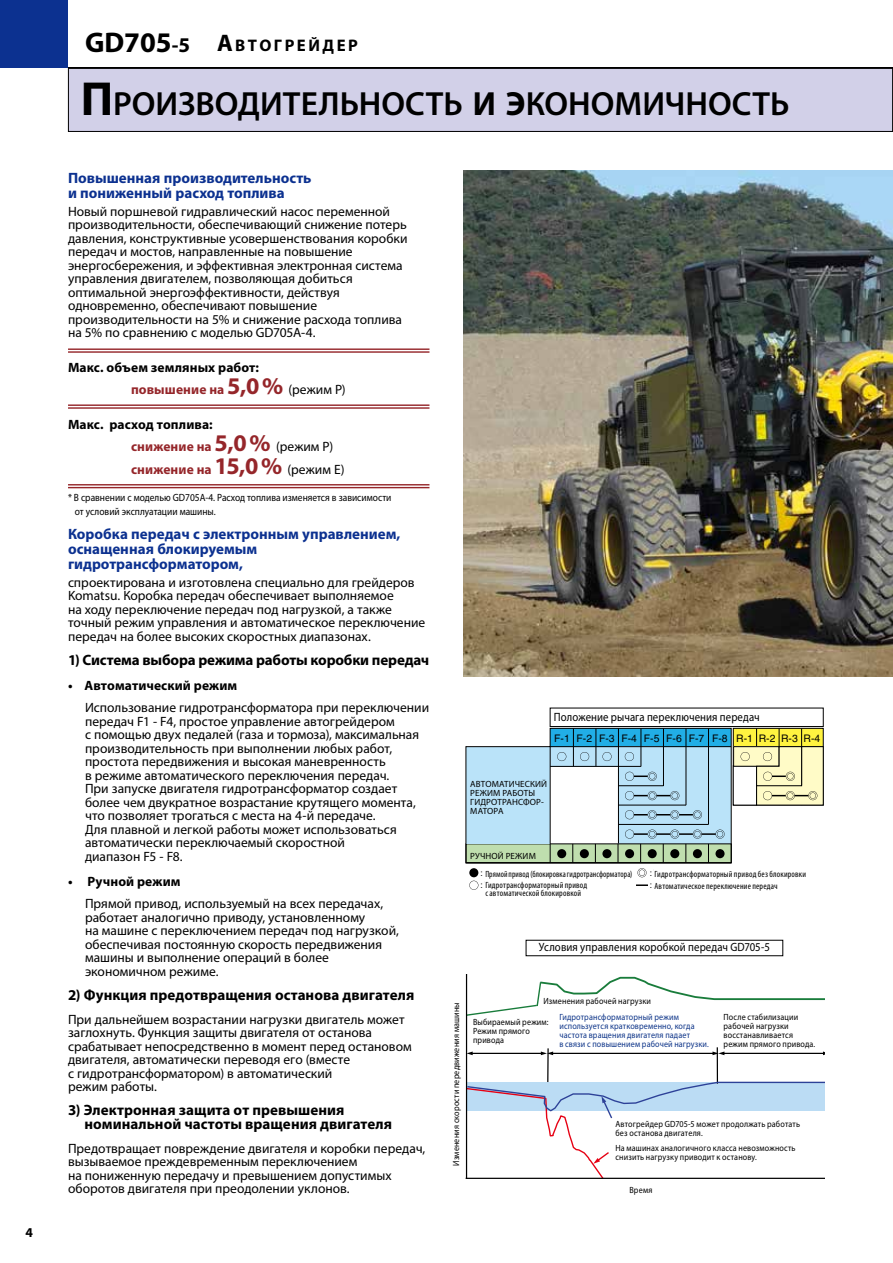
<style>
.page{position:relative;width:893px;height:1263px;background:#fff}
.page>*{position:absolute;margin:0;border:0;box-sizing:border-box;transform-origin:0 0}
.t1{font:600 33.6px "Myriad Pro";color:#000}
.t2{font:700 16.8px "Myriad Pro";letter-spacing:.15em;color:#000}
.t3{font:700 15px/13.5px "Myriad Pro";color:#000}
.t4{font:700 15px/15px "Myriad Pro";color:#0c3190}
.t5{font:13.5px/13.5px "Myriad Pro";color:#000}
.t6{font:700 13.5px/22.5px "Myriad Pro";letter-spacing:.01em;color:#000}
.t7{font:700 13.5px/22.5px "Myriad Pro";letter-spacing:.005em;color:#95262a}
.t8{font:12px "Myriad Pro";letter-spacing:.01em;color:#000;scale:.9 1}
.t9{font:10.5px/13.5px "Myriad Pro";color:#000;scale:.9 1}
.t10{font:10.35px "Helvetica";color:#000}
.t11{font:9px/9px "Myriad Pro";letter-spacing:.015em;color:#000;scale:.9 1}
.t12{font:9px/9px "Myriad Pro";letter-spacing:.015em;color:#0d3488;scale:.9 1}
.t13{font:condensed 9px/11.7px "Myriad Pro";letter-spacing:.02em;color:#000}
.t14{font:condensed 9px/10.8px "Myriad Pro";letter-spacing:.02em;color:#000;scale:.94 1}
.t15{font:9px/9px "Myriad Pro";letter-spacing:.015em;color:#000}
.t16{font:8.85px "Helvetica";color:#000;scale:.94 1}
.s1{font-size:28.5px}
.s2{font-size:21px}
.s3{font-size:24px}
.s4{font-weight:700;font-size:48px}
.s5{font-weight:700}
.s6{color:#95262a}
.s7{font-size:24px;color:#95262a}
.s8{font-weight:400}
.s9{color:#000}
.s10{font-weight:400;color:#000}
</style>
<div class="page">
<div style="left:0;top:0;width:68px;height:68px;background:#0c3190"></div>
<hr style="left:68px;top:67px;width:825px;height:1px;background:#000">
<div style="left:68px;top:68px;width:825px;height:63px;background:#d2d0e8"></div>
<div style="left:68px;top:68px;width:825px;height:64px;border:1px solid #000"></div>
<img style="left:463px;top:170px;width:430px;height:506px">
<div style="left:733px;top:728px;width:90px;height:19px;background:#fff340"></div>
<div style="left:733px;top:728px;width:91px;height:77px;border:1px solid #000"></div>
<hr style="left:801px;top:728px;width:1px;height:77px;background:#000">
<hr style="left:779px;top:728px;width:1px;height:77px;background:#000">
<hr style="left:756px;top:728px;width:1px;height:77px;background:#000">
<div style="left:733px;top:765px;width:24px;height:40px;border:1px solid #000"></div>
<div style="left:734px;top:747px;width:45px;height:19px;background:#fffbc7"></div>
<div style="left:733px;top:746px;width:46px;height:20px;border:1px solid #000"></div>
<div style="left:550px;top:708px;width:274px;height:19px;border:1px solid #000"></div>
<svg style="left:465px;top:728px;width:267px;height:162px"></svg>
<svg style="left:741px;top:752px;width:9px;height:9px"></svg>
<svg style="left:756px;top:746px;width:68px;height:60px;background:#ddd9ac"></svg>
<div style="left:485px;top:868px;width:149px;height:11px;background:#fff"></div>
<div style="left:485px;top:879px;width:149px;height:18px;background:#fff"></div>
<div style="left:654px;top:868px;width:171px;height:11px;background:#fff"></div>
<div style="left:654px;top:880px;width:171px;height:11px;background:#fff"></div>
<hr style="left:547px;top:1048px;width:2px;height:34px;background:#000">
<hr style="left:552px;top:1053px;width:161px;height:1px;background:#000">
<hr style="left:472px;top:1053px;width:69px;height:1px;background:#000">
<svg style="left:541px;top:1051px;width:12px;height:4px"></svg>
<svg style="left:467px;top:1051px;width:6px;height:4px"></svg>
<hr style="left:717px;top:1047px;width:1px;height:37px;background:#000">
<hr style="left:724px;top:1053px;width:100px;height:1px;background:#000">
<svg style="left:712px;top:1051px;width:12px;height:4px"></svg>
<hr style="left:466px;top:974px;width:1px;height:205px;background:#000">
<svg style="left:465px;top:976px;width:360px;height:41px"></svg>
<svg style="left:465px;top:1081px;width:360px;height:98px"></svg>
<hr style="left:68px;top:348px;width:361px;height:2px;background:#95262a">
<hr style="left:68px;top:351px;width:361px;height:2px;background:#95262a">
<hr style="left:68px;top:404px;width:361px;height:2px;background:#95262a">
<hr style="left:68px;top:407px;width:361px;height:2px;background:#95262a">
<hr style="left:68px;top:484px;width:361px;height:1px;background:#95262a">
<hr style="left:68px;top:487px;width:361px;height:1px;background:#95262a">
<p class="t6" style="left:26px;top:1221px;width:9px">4</p>
<p class="t2" style="left:85px;top:34px;width:274px"><span class="s1">GD705</span><span class="s2">-5</span> <span class="s3">А</span>втогрейдер</p>
<h1 class="t1" style="left:81px;top:82px;width:710px"><span class="s4">П</span>роизводительность <span class="s5">и э</span>кономичность</h1>
<p class="t4" style="left:68px;top:170px;width:245px">Повышенная производительность и пониженный расход топлива</p>
<p class="t5" style="left:68px;top:204px;width:341px">Новый поршневой гидравлический насос переменной производительности, обеспечивающий снижение потерь давления, конструктивные усовершенствования коробки передач и мостов, направленные на повышение энергосбережения, и эффективная электронная система управления двигателем, позволяющая добиться оптимальной энергоэффективности, действуя одновременно, обеспечивают повышение производительности на 5% и снижение расхода топлива на 5% по сравнению с моделью GD705A-4.</p>
<p class="t6" style="left:131px;top:355px;width:216px;text-indent:-63px">Макс. объем земляных работ:<br><span class="s6">повышение на</span> <span class="s7">5,0%</span> <span class="s8">(режим P)</span></p>
<p class="t7" style="left:131px;top:412px;width:215px;text-indent:-63px"><span class="s9">Макс. расход топлива:<br></span>снижение на <span class="s3">5,0%</span> <span class="s10">(режим P) </span>снижение на <span class="s3">15,0%</span> <span class="s10">(режим E)</span></p>
<p class="t9" style="left:75px;top:491px;width:353px;text-indent:-7px">* В сравнении с моделью GD705A-4. Расход топлива изменяется в зависимости от условий эксплуатации машины.</p>
<p class="t4" style="left:68px;top:526px;width:334px">Коробка передач с электронным управлением, оснащенная блокируемым гидротрансформатором,</p>
<p class="t5" style="left:68px;top:575px;width:359px">спроектирована и изготовлена специально для грейдеров Komatsu. Коробка передач обеспечивает выполняемое<br>на ходу переключение передач под нагрузкой, а также точный режим управления и автоматическое переключение передач на более высоких скоростных диапазонах.</p>
<p class="t3" style="left:68px;top:652px;width:363px">1) Система выбора режима работы коробки передач</p>
<p class="t6" style="left:68px;top:674px;width:171px">• Автоматический режим</p>
<p class="t5" style="left:85px;top:701px;width:346px">Использование гидротрансформатора при переключении передач F1 - F4, простое управление автогрейдером<br>с помощью двух педалей (газа и тормоза), максимальная производительность при выполнении любых работ, простота передвижения и высокая маневренность<br>в режиме автоматического переключения передач.<br>При запуске двигателя гидротрансформатор создает более чем двукратное возрастание крутящего момента, что позволяет трогаться с места на 4-й передаче.<br>Для плавной и легкой работы может использоваться автоматически переключаемый скоростной<br>диапазон F5 - F8.</p>
<p class="t6" style="left:68px;top:870px;width:114px">• Ручной режим</p>
<p class="t5" style="left:85px;top:897px;width:315px">Прямой привод, используемый на всех передачах, работает аналогично приводу, установленному<br>на машине с переключением передач под нагрузкой, обеспечивая постоянную скорость передвижения машины и выполнение операций в более экономичном режиме.</p>
<p class="t3" style="left:68px;top:987px;width:348px">2) Функция предотвращения останова двигателя</p>
<p class="t5" style="left:68px;top:1012px;width:345px">При дальнейшем возрастании нагрузки двигатель может заглохнуть. Функция защиты двигателя от останова срабатывает непосредственно в момент перед остановом двигателя, автоматически переводя его (вместе<br>с гидротрансформатором) в автоматический<br>режим работы.</p>
<p class="t3" style="left:85px;top:1103px;width:309px;text-indent:-16px">3) Электронная защита от превышения номинальной частоты вращения двигателя</p>
<p class="t5" style="left:68px;top:1141px;width:359px">Предотвращает повреждение двигателя и коробки передач, вызываемое преждевременным переключением<br>на пониженную передачу и превышением допустимых оборотов двигателя при преодолении уклонов.</p>
<p class="t8" style="left:554px;top:710px;width:230px">Положение рычага переключения передач</p>
<p class="t10" style="left:554px;top:732px;width:268px">F-1 F-2 F-3 F-4 F-5 F-6 F-7 F-8 R-1 R-2 R-3 R-4</p>
<p class="t15" style="left:470px;top:779px;width:78px">АВТОМАТИЧЕСКИЙ<br>РЕЖИМ РАБОТЫ<br>ГИДРОТРАНСФОР-<br>МАТОРА</p>
<p class="t15" style="left:470px;top:851px;width:67px">РУЧНОЙ РЕЖИМ</p>
<p class="t14" style="left:485px;top:869px;width:158px">Прямой привод (блокировка гидротрансформатора)<br>Гидротрансформаторный привод</p>
<p class="t13" style="left:485px;top:887px;width:97px">с автоматической блокировкой</p>
<p class="t16" style="left:480px;top:867px;width:158px">: Direct drive (Torque converter lock up)</p>
<p class="t16" style="left:650px;top:867px;width:186px">: Torque converter drive with automatic lock up</p>
<p class="t16" style="left:480px;top:879px;width:157px">: Torque converter drive without lock up</p>
<p class="t16" style="left:650px;top:879px;width:85px">: Automatic gear shift</p>
<p class="t13" style="left:654px;top:868px;width:153px">Гидротрансформаторный привод без блокировки<br>Автоматическое переключение передач</p>
<p class="t8" style="left:539px;top:939px;width:258px">Условия управления коробкой передач GD705-5</p>
<p class="t11" style="left:452px;top:1166px;width:183px;rotate:-90deg">Изменения скорости передвижения машины</p>
<p class="t11" style="left:543px;top:996px;width:121px">Изменения рабочей нагрузки</p>
<p class="t11" style="left:473px;top:1017px;width:85px">Выбираемый режим:<br>Режим прямого привода</p>
<p class="t12" style="left:559px;top:1012px;width:168px">Гидротрансформаторный режим используется кратковременно, когда частота вращения двигателя падает<br>в связи с повышением рабочей нагрузки.</p>
<p class="t11" style="left:723px;top:1012px;width:103px">После стабилизации рабочей нагрузки восстанавливается режим прямого привода.</p>
<p class="t11" style="left:615px;top:1119px;width:206px">Автогрейдер GD705-5 может продолжать работать без останова двигателя.</p>
<p class="t11" style="left:615px;top:1143px;width:202px">На машинах аналогичного класса невозможность снизить нагрузку приводит к останову.</p>
<p class="t11" style="left:629px;top:1185px;width:27px">Время</p>
</div>
